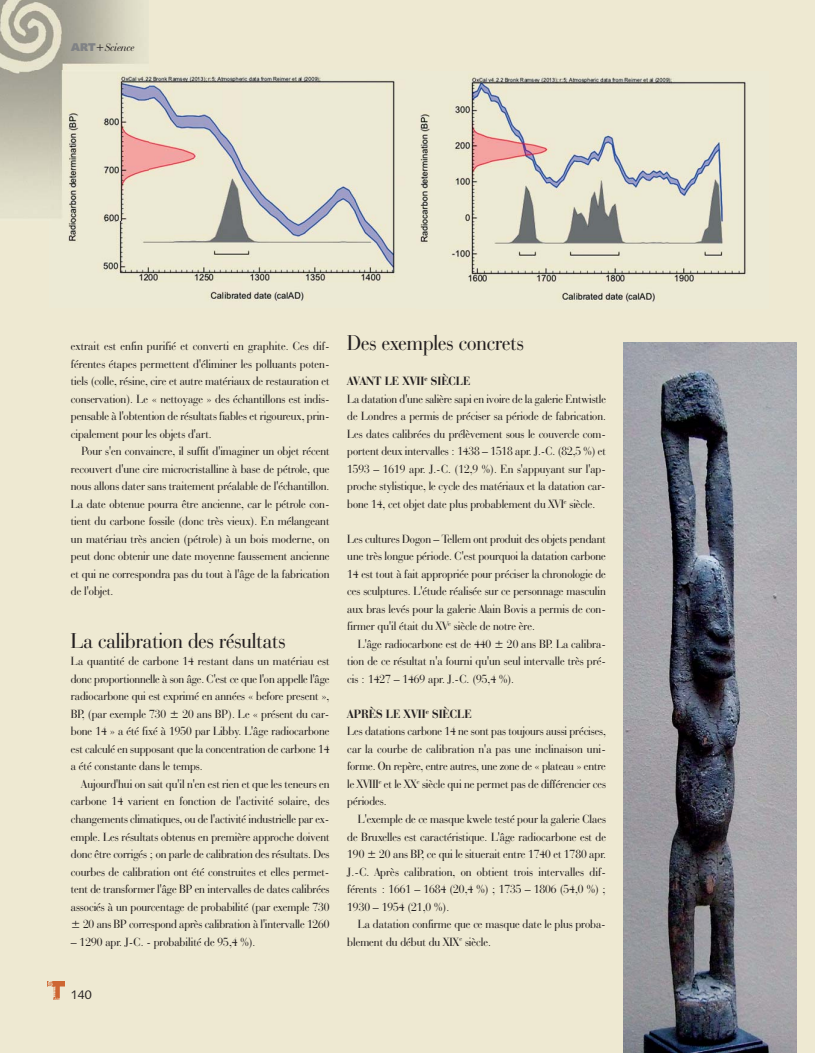
<style>
.page{position:relative;width:815px;height:1053px;background:#fff}
.page>*{position:absolute;margin:0;border:0;box-sizing:border-box;transform-origin:0 0}
.t1{font:22.5px "Bauer Bodoni BT";color:#231f20;scale:.95 1}
.t2{font:12.5px/17.5px "Bauer Bodoni BT";color:#231f20;text-align:justify;scale:.95 1}
.t3{font:12.5px/17.5px "Bauer Bodoni BT";color:#231f20;scale:.94 1}
.t4{font:12.5px "Syntax";color:#231f20}
.t5{font:italic 11.25px "Bauer Bodoni BT";color:#231f20}
.s1{font-family:"Syntax";font-weight:900;font-style:normal;color:#808285}
.s2{font-weight:700}
</style>
<div class="page">
<div style="left:0;top:0;width:815px;height:1052px;background:#eee9d2"></div>
<img style="left:68px;top:76px;width:327px;height:225px">
<img style="left:420px;top:77px;width:326px;height:225px">
<img style="left:48px;top:981px;width:16px;height:18px">
<img style="left:0;top:0;width:149px;height:221px">
<img style="left:624px;top:342px;width:172px;height:710px">
<p class="t5" style="left:71px;top:43px;width:65px"><span class="s1">ART</span>+Science</p>
<p class="t2" style="left:71px;top:339px;width:274px">extrait est enfin purifié et converti en graphite. Ces dif&shy;férentes étapes permettent d'éliminer les polluants poten&shy;tiels (colle, résine, cire et autre matériaux de restauration et conservation). Le « nettoyage » des échantillons est indis&shy;pensable à l'obtention de résultats fiables et rigoureux, prin&shy;cipalement pour les objets d'art.</p>
<p class="t2" style="left:71px;top:444px;width:274px;text-indent:11px">Pour s'en convaincre, il suffit d'imaginer un objet récent recouvert d'une cire microcristalline à base de pétrole, que nous allons dater sans traitement préalable de l'échantillon.<br>La date obtenue pourra être ancienne, car le pétrole con&shy;tient du carbone fossile (donc très vieux). En mélangeant un matériau très ancien (pétrole) à un bois moderne, on peut donc obtenir une date moyenne faussement ancienne et qui ne correspondra pas du tout à l'âge de la fabrication de l'objet.</p>
<h1 class="t1" style="left:71px;top:632px;width:227px">La calibration des résultats</h1>
<p class="t2" style="left:71px;top:654px;width:274px">La quantité de carbone 14 restant dans un matériau est donc proportionnelle à son âge. C'est ce que l'on appelle l'âge radiocarbone qui est exprimé en années « before present », BP, (par exemple 730 ± 20 ans BP). Le « présent du car&shy;bone 14 » a été fixé à 1950 par Libby. L'âge radiocarbone est calculé en supposant que la concentration de carbone 14 a été constante dans le temps.</p>
<p class="t2" style="left:71px;top:776px;width:274px;text-indent:11px">Aujourd'hui on sait qu'il n'en est rien et que les teneurs en carbone 14 varient en fonction de l'activité solaire, des changements climatiques, ou de l'activité industrielle par ex&shy;emple. Les résultats obtenus en première approche doivent donc être corrigés ; on parle de calibration des résultats. Des courbes de calibration ont été construites et elles permet&shy;tent de transformer l'âge BP en intervalles de dates calibrées associés à un pourcentage de probabilité (par exemple 730 ± 20 ans BP correspond après calibration à l'intervalle 1260</p>
<p class="t2" style="left:71px;top:934px;width:196px">– 1290 apr. J-C. - probabilité de 95,4 %).</p>
<p class="t4" style="left:71px;top:989px;width:22px">140</p>
<h1 class="t1" style="left:347px;top:335px;width:187px">Des exemples concrets</h1>
<p class="t3" style="left:347px;top:374px;width:277px"><span class="s2">AVANT LE XVII</span><sup>e</sup> <span class="s2">SIÈCLE<br></span>La datation d'une salière sapi en ivoire de la galerie Entwistle de Londres a permis de préciser sa période de fabrication.<br>Les dates calibrées du prélèvement sous le couvercle com&shy;portent deux intervalles : 1438 – 1518 apr. J.-C. (82,5 %) et 1593 – 1619 apr. J.-C. (12,9 %). En s'appuyant sur l'ap&shy;proche stylistique, le cycle des matériaux et la datation car&shy;bone 14, cet objet date plus probablement du XVI<sup>e</sup> siècle.</p>
<p class="t2" style="left:347px;top:531px;width:274px">Les cultures Dogon – Tellem ont produit des objets pendant une très longue période. C'est pourquoi la datation carbone 14 est tout à fait appropriée pour préciser la chronologie de ces sculptures. L'étude réalisée sur ce personnage masculin aux bras levés pour la galerie Alain Bovis a permis de con&shy;firmer qu'il était du XV<sup>e</sup> siècle de notre ère.</p>
<p class="t2" style="left:347px;top:636px;width:274px;text-indent:11px">L'âge radiocarbone est de 440 ± 20 ans BP. La calibra&shy;tion de ce résultat n'a fourni qu'un seul intervalle très pré&shy;cis : 1427 – 1469 apr. J.-C. (95,4 %).</p>
<p class="t2" style="left:347px;top:706px;width:274px;text-align:left"><span class="s2">APRÈS LE XVII</span><sup>e</sup> <span class="s2">SIÈCLE<br></span>Les datations carbone 14 ne sont pas toujours aussi précises, car la courbe de calibration n'a pas une inclinaison uni&shy;forme. On repère, entre autres, une zone de « plateau » entre le XVIII<sup>e</sup> et le XX<sup>e</sup> siècle qui ne permet pas de différencier ces périodes.</p>
<p class="t2" style="left:347px;top:811px;width:274px;text-indent:11px">L'exemple de ce masque kwele testé pour la galerie Claes de Bruxelles est caractéristique. L'âge radiocarbone est de 190 ± 20 ans BP, ce qui le situerait entre 1740 et 1780 apr.<br>J.-C. Après calibration, on obtient trois intervalles dif&shy;férents : 1661 – 1684 (20,4 %) ; 1735 – 1806 (54,0 %) ; 1930 – 1954 (21,0 %).</p>
<p class="t2" style="left:347px;top:916px;width:274px;text-indent:11px">La datation confirme que ce masque date le plus proba&shy;blement du début du XIX<sup>e</sup> siècle.</p>
</div>
